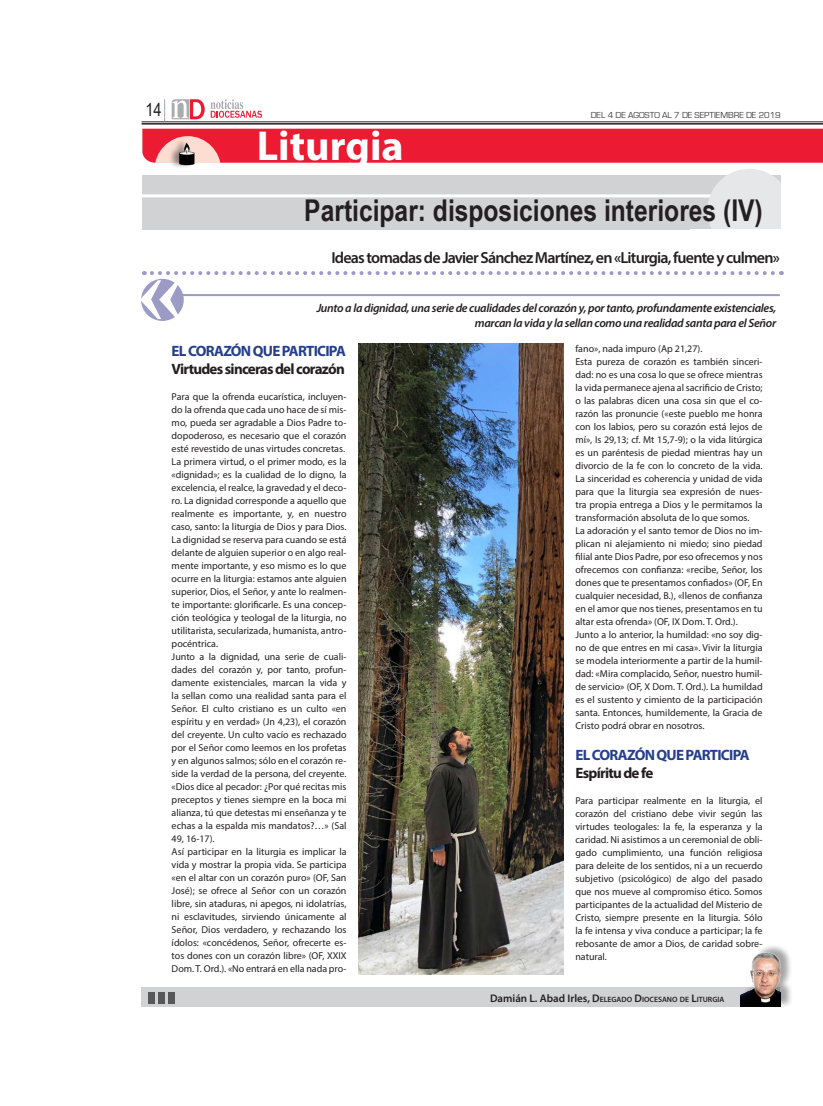
<style>
.page{position:relative;width:823px;height:1106px;background:#fff}
.page>*{position:absolute;margin:0;border:0;box-sizing:border-box;transform-origin:0 0}
.parrafo2{font:700 86.4px "Times New Roman";color:#fff}
.t1{font:700 42px "Myriad Pro";color:#fff}
.Párrafo_NODI{font:700 30px "Arial Narrow";color:#231f20}
.t2{font:18px "Arial Narrow";color:#231f20}
.Párrafo_NODI-2{font:600 16px "Myriad Pro";letter-spacing:-.05em;color:#231f20}
.Párrafo_NODI-3{font:700 15px "Myriad Pro";letter-spacing:-.05em;color:#253f8e}
.Párrafo_NODI-4{font:700 15px "Myriad Pro";letter-spacing:-.05em;color:#231f20}
.Párrafo_NODI-5{font:italic 600 12px "Myriad Pro";letter-spacing:-.025em;color:#231f20}
.Párrafo_NODI-6{font:10px/13px "Myriad Pro";color:#231f20;text-align:justify}
.t3{font:9px "Eurostile";color:#3e3e3f}
.parrafo2-2{font:600 7.7px "Myriad Pro";color:#231f20}
.s1{font-size:11px}
</style>
<div class="page">
<hr style="left:141px;top:122px;width:681px;height:1px;background:#231f20">
<hr style="left:141px;top:123px;width:681px;height:2px;background:#231f20">
<svg style="left:171px;top:99px;width:33px;height:20px"></svg>
<svg style="left:210px;top:99px;width:52px;height:19px"></svg>
<svg style="left:164px;top:99px;width:1px;height:22px"></svg>
<div style="left:142px;top:129px;width:680px;height:34px;background:#ed1a33"></div>
<div style="left:154px;top:136px;width:67px;height:68px;background:#fdddd1;border-radius:50%"></div>
<div style="left:131px;top:163px;width:126px;height:50px;background:#fff"></div>
<div style="left:169px;top:137px;width:25px;height:32px;background:#231f20;opacity:.5"></div>
<img style="left:178px;top:141px;width:17px;height:25px">
<div style="left:142px;top:175px;width:638px;height:55px;background:#d1d2d4"></div>
<hr style="left:131px;top:194px;width:599px;height:3px;background:#fff">
<div style="left:706px;top:169px;width:85px;height:83px;background:#e6e7e9;border-radius:50%"></div>
<div style="left:780px;top:166px;width:15px;height:93px;background:#fff"></div>
<div style="left:689px;top:229px;width:119px;height:23px;background:#fff"></div>
<svg style="left:152px;top:271px;width:629px;height:4px"></svg>
<div style="left:141px;top:987px;width:638px;height:19px;background:#d1d2d4"></div>
<div style="left:742px;top:943px;width:50px;height:65px;background:#231f20;opacity:.4"></div>
<img style="left:740px;top:946px;width:39px;height:60px">
<div style="left:148px;top:992px;width:6px;height:11px;background:#57585a"></div>
<div style="left:168px;top:992px;width:7px;height:11px;background:#57585a"></div>
<div style="left:158px;top:992px;width:6px;height:11px;background:#57585a"></div>
<img style="left:358px;top:343px;width:205px;height:631px">
<hr style="left:177px;top:294px;width:602px;height:2px;background:#9b9bc6">
<div style="left:141px;top:279px;width:43px;height:42px;background:#9b9bc6;border-radius:50%"></div>
<p class="t2" style="left:145px;top:97px;width:18px">14</p>
<p class="t3" style="left:590px;top:110px;width:191px">DEL 4 DE AGOSTO AL 7 DE SEPTIEMBRE DE 2019</p>
<p class="t1" style="left:257px;top:118px;width:148px">Liturgia</p>
<p class="Párrafo_NODI" style="left:304px;top:188px;width:460px">Participar: disposiciones interiores (IV)</p>
<p class="Párrafo_NODI-2" style="left:331px;top:247px;width:449px">Ideas tomadas de Javier Sánchez Martínez, en «Liturgia, fuente y culmen»</p>
<p class="parrafo2" style="left:138px;top:231px;width:45px">«</p>
<p class="Párrafo_NODI-5" style="left:316px;top:301px;width:461px">Junto a la dignidad, una serie de cualidades del corazón y, por tanto, profundamente existenciales,</p>
<p class="Párrafo_NODI-5" style="left:474px;top:315px;width:303px">marcan la vida y la sellan como una realidad santa para el Señor</p>
<p class="Párrafo_NODI-3" style="left:171px;top:341px;width:176px">EL CORAZÓN QUE PARTICIPA</p>
<p class="Párrafo_NODI-4" style="left:171px;top:359px;width:174px">Virtudes sinceras del corazón</p>
<p class="Párrafo_NODI-6" style="left:171px;top:390px;width:176px">Para que la ofrenda eucarística, incluyen&shy;do la ofrenda que cada uno hace de sí mis&shy;mo, pueda ser agradable a Dios Padre to&shy;dopoderoso, es necesario que el corazón esté revestido de unas virtudes concretas.</p>
<p class="Párrafo_NODI-6" style="left:171px;top:455px;width:176px">La primera virtud, o el primer modo, es la «dignidad»; es la cualidad de lo digno, la excelencia, el realce, la gravedad y el deco&shy;ro. La dignidad corresponde a aquello que realmente es importante, y, en nuestro caso, santo: la liturgia de Dios y para Dios.<br>La dignidad se reserva para cuando se está delante de alguien superior o en algo real&shy;mente importante, y eso mismo es lo que ocurre en la liturgia: estamos ante alguien superior, Dios, el Señor, y ante lo realmen&shy;te importante: glorificarle. Es una concep&shy;ción teológica y teologal de la liturgia, no utilitarista, secularizada, humanista, antro&shy;pocéntrica.</p>
<p class="Párrafo_NODI-6" style="left:171px;top:650px;width:176px">Junto a la dignidad, una serie de cuali&shy;dades del corazón y, por tanto, profun&shy;damente existenciales, marcan la vida y la sellan como una realidad santa para el Señor. El culto cristiano es un culto «en espíritu y en verdad» (Jn 4,23), el corazón del creyente. Un culto vacío es rechazado por el Señor como leemos en los profetas y en algunos salmos; sólo en el corazón re&shy;side la verdad de la persona, del creyente. «Dios dice al pecador: ¿Por qué recitas mis preceptos y tienes siempre en la boca mi alianza, tú que detestas mi enseñanza y te echas a la espalda mis mandatos?…» (Sal 49, 16-17).</p>
<p class="Párrafo_NODI-6" style="left:171px;top:845px;width:176px">Así participar en la liturgia es implicar la vida y mostrar la propia vida. Se participa «en el altar con un corazón puro» (OF, San José); se ofrece al Señor con un corazón libre, sin ataduras, ni apegos, ni idolatrías, ni esclavitudes, sirviendo únicamente al Señor, Dios verdadero, y rechazando los ídolos: «concédenos, Señor, ofrecerte es&shy;tos dones con un corazón libre» (OF, XXIX Dom. T. Ord.). «No entrará en ella nada pro-</p>
<p class="Párrafo_NODI-6" style="left:575px;top:342px;width:128px">fano», nada impuro (Ap 21,27).</p>
<p class="Párrafo_NODI-6" style="left:575px;top:355px;width:189px">Esta pureza de corazón es también sinceri&shy;dad: no es una cosa lo que se ofrece mientras la vida permanece ajena al sacrificio de Cristo; o las palabras dicen una cosa sin que el co&shy;razón las pronuncie («este pueblo me honra con los labios, pero su corazón está lejos de mí», Is 29,13; cf. Mt 15,7-9); o la vida litúrgica es un paréntesis de piedad mientras hay un divorcio de la fe con lo concreto de la vida.<br>La sinceridad es coherencia y unidad de vida para que la liturgia sea expresión de nues&shy;tra propia entrega a Dios y le permitamos la transformación absoluta de lo que somos.</p>
<p class="Párrafo_NODI-6" style="left:575px;top:524px;width:189px">La adoración y el santo temor de Dios no im&shy;plican ni alejamiento ni miedo; sino piedad filial ante Dios Padre, por eso ofrecemos y nos ofrecemos con confianza: «recibe, Señor, los dones que te presentamos confiados» (OF, En cualquier necesidad, B.), «llenos de confianza en el amor que nos tienes, presentamos en tu altar esta ofrenda» (OF, IX Dom. T. Ord.).</p>
<p class="Párrafo_NODI-6" style="left:575px;top:628px;width:189px">Junto a lo anterior, la humildad: «no soy dig&shy;no de que entres en mi casa». Vivir la liturgia se modela interiormente a partir de la humil&shy;dad: «Mira complacido, Señor, nuestro humil&shy;de servicio» (OF, X Dom. T. Ord.). La humildad es el sustento y cimiento de la participación santa. Entonces, humildemente, la Gracia de Cristo podrá obrar en nosotros.</p>
<p class="Párrafo_NODI-3" style="left:575px;top:745px;width:176px">EL CORAZÓN QUE PARTICIPA</p>
<p class="Párrafo_NODI-4" style="left:575px;top:763px;width:79px">Espíritu de fe</p>
<p class="Párrafo_NODI-6" style="left:575px;top:794px;width:189px">Para participar realmente en la liturgia, el corazón del cristiano debe vivir según las virtudes teologales: la fe, la esperanza y la caridad. Ni asistimos a un ceremonial de obli&shy;gado cumplimiento, una función religiosa para deleite de los sentidos, ni a un recuerdo subjetivo (psicológico) de algo del pasado que nos mueve al compromiso ético. Somos participantes de la actualidad del Misterio de Cristo, siempre presente en la liturgia. Sólo la fe intensa y viva conduce a participar; la fe rebosante de amor a Dios, de caridad sobre&shy;natural.</p>
<p class="parrafo2-2" style="left:490px;top:994px;width:236px"><span class="s1">Damián L. Abad Irles,</span> <span class="s1">D</span>ELEGADO <span class="s1">D</span>IOCESANO DE <span class="s1">L</span>ITURGIA</p>
</div>
